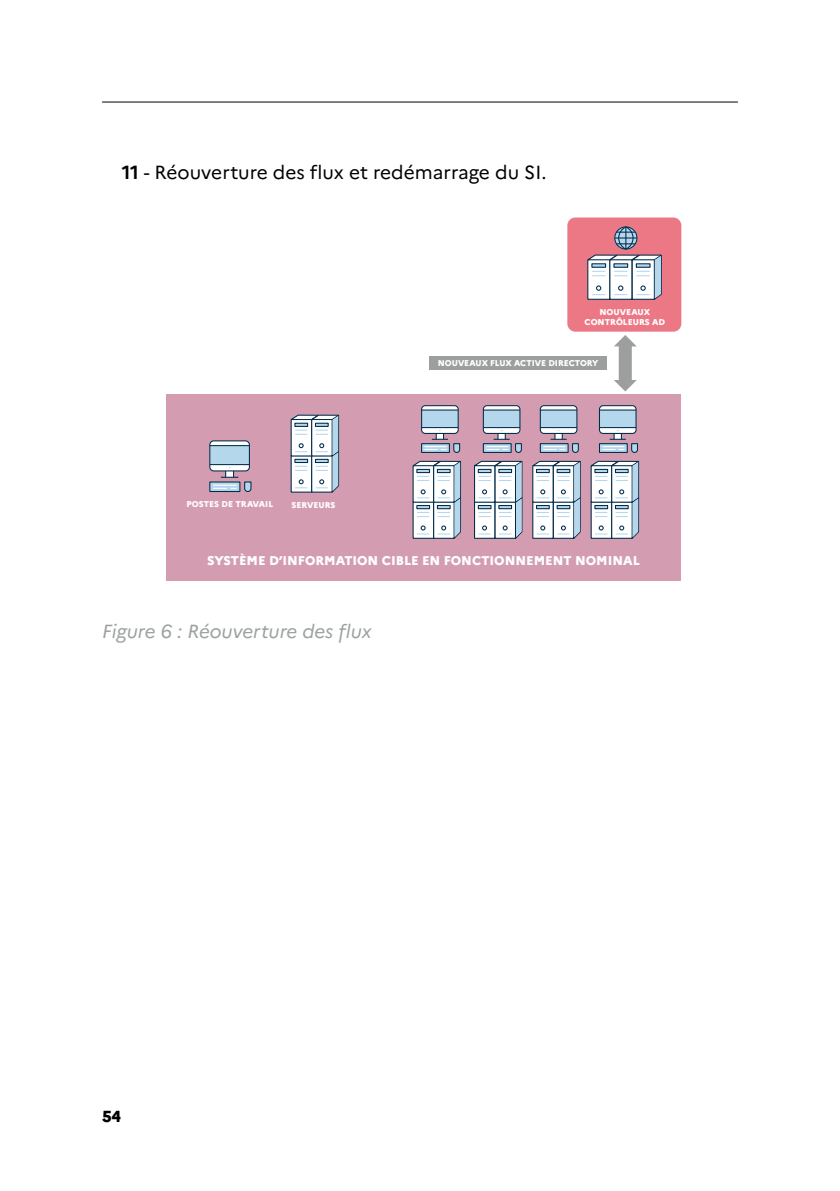
<style>
.page{position:relative;width:840px;height:1191px;background:#fff}
.page>*{position:absolute;margin:0;border:0;box-sizing:border-box;transform-origin:0 0}
.t1{font:19px "Marianne";color:#000}
.t2{font:italic 19px "Marianne";color:#9ca1a2}
.t3{font:800 16px "Marianne";color:#000}
.t4{font:800 12.6px "Marianne";color:#fff}
.t5{font:800 8.4px/10.2px "Marianne";color:#fff;text-align:center}
.s1{font-weight:700}
</style>
<div class="page">
<hr style="left:102px;top:102px;width:635px;height:1px;background:#000">
<div style="left:166px;top:394px;width:514px;height:186px;background:#d49cb1"></div>
<svg style="left:412px;top:460px;width:49px;height:79px;background:#c4cfd9"></svg>
<svg style="left:290px;top:414px;width:50px;height:79px;background:#c4ced8"></svg>
<svg style="left:474px;top:460px;width:49px;height:79px;background:#c3ced8"></svg>
<svg style="left:532px;top:460px;width:49px;height:79px;background:#c4cfd8"></svg>
<svg style="left:590px;top:460px;width:49px;height:79px;background:#c5cfd9"></svg>
<svg style="left:210px;top:442px;width:42px;height:50px"></svg>
<div style="left:209px;top:440px;width:41px;height:31px;border:1px solid #002b49;border-radius:4px"></div>
<svg style="left:421px;top:406px;width:39px;height:47px"></svg>
<div style="left:421px;top:405px;width:37px;height:29px;border:1px solid #002b49;border-radius:4px"></div>
<svg style="left:483px;top:406px;width:39px;height:47px"></svg>
<div style="left:482px;top:405px;width:38px;height:29px;border:1px solid #002b49;border-radius:4px"></div>
<svg style="left:540px;top:406px;width:39px;height:47px"></svg>
<div style="left:539px;top:405px;width:38px;height:29px;border:1px solid #002b49;border-radius:4px"></div>
<svg style="left:599px;top:406px;width:39px;height:47px"></svg>
<div style="left:598px;top:405px;width:38px;height:29px;border:1px solid #002b49;border-radius:4px"></div>
<svg style="left:614px;top:335px;width:22px;height:56px"></svg>
<div style="left:429px;top:356px;width:177px;height:14px;background:#9d9e9e"></div>
<div style="left:567px;top:217px;width:114px;height:115px;background:#ec7886;border-radius:8px"></div>
<svg style="left:587px;top:226px;width:75px;height:74px"></svg>
<h1 class="t1" style="left:122px;top:160px;width:426px"><span class="s1">11</span> - Réouverture des flux et redémarrage du SI.</h1>
<p class="t5" style="left:584px;top:307px;width:82px">NOUVEAUX<br>CONTRÔLEURS AD</p>
<p class="t5" style="left:186px;top:499px;width:88px">POSTES DE TRAVAIL</p>
<p class="t5" style="left:291px;top:499px;width:46px">SERVEURS</p>
<p class="t5" style="left:437px;top:357px;width:162px">NOUVEAUX FLUX ACTIVE DIRECTORY</p>
<h3 class="t4" style="left:207px;top:553px;width:434px">SYSTÈME D’INFORMATION CIBLE EN FONCTIONNEMENT NOMINAL</h3>
<h1 class="t2" style="left:102px;top:619px;width:271px">Figure 6 : Réouverture des flux</h1>
<h2 class="t3" style="left:102px;top:1107px;width:21px">54</h2>
</div>
